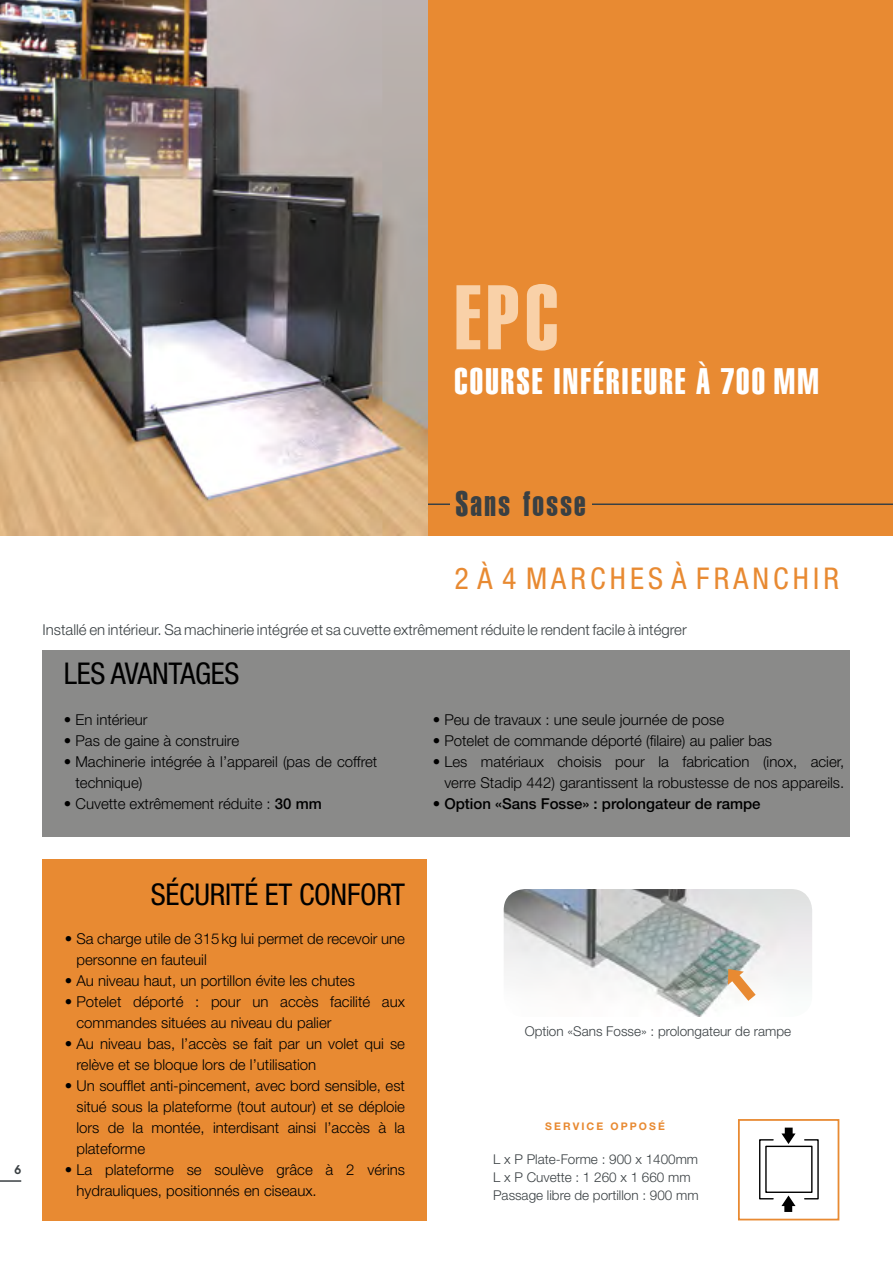
<style>
.page{position:relative;width:893px;height:1263px;background:#fff}
.page>*{position:absolute;margin:0;border:0;box-sizing:border-box;transform-origin:0 0}
.t1{font:90px "Helvetica LT Extra Compressed";color:#f9d1a8}
.t2{font:36px "Helvetica LT Extra Compressed";letter-spacing:.06em;color:#fff}
.t3{font:34.5px "Helvetica LT Extra Compressed";color:#3a4043}
.t4{font:condensed 30px "Helvetica Neue LT Pro";letter-spacing:-.01em;color:#000}
.t5{font:condensed 30px "Helvetica Neue LT Pro";letter-spacing:.135em;color:#e88a32}
.t6{font:300 15px/21px "Helvetica Neue LT Pro";color:#000}
.t7{font:300 15px "Helvetica Neue LT Pro";color:#3a4043}
.t8{font:500 15px "Helvetica Neue LT Pro";color:#000}
.t9{font:300 13.5px/18px "Helvetica Neue LT Pro";color:#3a4043}
.t10{font:600 12px "ITC Avant Garde Pro";color:#3a4043}
.t11{font:700 10.5px "Helvetica Neue LT Pro";letter-spacing:.2em;color:#e88a32}
.s1{font-weight:500}
.s2{font-weight:300}
</style>
<div class="page">
<div style="left:43px;top:650px;width:807px;height:187px;background:#8a8a89"></div>
<div style="left:0;top:0;width:893px;height:536px;background:#e88a32"></div>
<hr style="left:0;top:1180px;width:21px;height:2px;background:#3a4043">
<svg style="left:759px;top:1127px;width:60px;height:85px"></svg>
<div style="left:738px;top:1119px;width:101px;height:101px;border:2px solid #e88a32"></div>
<img style="left:504px;top:889px;width:308px;height:128px">
<svg style="left:728px;top:969px;width:28px;height:32px"></svg>
<div style="left:43px;top:859px;width:384px;height:361px;background:#e88a32"></div>
<hr style="left:421px;top:503px;width:472px;height:2px;background:#3a4043">
<div style="left:450px;top:488px;width:142px;height:34px;background:#e88a32"></div>
<img style="left:0;top:0;width:427px;height:536px">
<h1 class="t1" style="left:454px;top:263px;width:106px">EP C</h1>
<h2 class="t2" style="left:454px;top:360px;width:366px">COURSE INFÉRIEURE À 700 MM</h2>
<h3 class="t3" style="left:455px;top:483px;width:132px">SANS FOSSE</h3>
<h3 class="t5" style="left:454px;top:561px;width:386px">2 À 4 MARCHES À FRANCHIR</h3>
<p class="t7" style="left:43px;top:621px;width:646px">Installé en intérieur. Sa machinerie intégrée et sa cuvette extrêmement réduite le rendent facile à intégrer</p>
<h3 class="t4" style="left:64px;top:656px;width:162px">LES AVANTAGES</h3>
<p class="t6" style="left:64px;top:708px;width:85px">• En intérieur</p>
<p class="t6" style="left:64px;top:729px;width:177px">• Pas de gaine à construire</p>
<p class="t6" style="left:75px;top:750px;width:303px;text-indent:-12px">• Machinerie intégrée à l’appareil (pas de coffret technique)</p>
<p class="t6" style="left:64px;top:792px;width:260px">• Cuvette extrêmement réduite : <span class="s1">30 mm</span></p>
<p class="t6" style="left:433px;top:708px;width:293px">• Peu de travaux : une seule journée de pose</p>
<p class="t6" style="left:433px;top:729px;width:341px">• Potelet de commande déporté (filaire) au palier bas</p>
<p class="t6" style="left:433px;top:750px;width:413px;text-align:right">• Les matériaux choisis pour la fabrication (inox, acier, verre Stadip 442) garantissent la robustesse de nos appareils.</p>
<p class="t8" style="left:433px;top:794px;width:329px"><span class="s2">•</span> Option «Sans Fosse» : prolongateur de rampe</p>
<p class="t10" style="left:15px;top:1162px;width:8px">6</p>
<h3 class="t4" style="left:151px;top:877px;width:256px">SÉCURITÉ ET CONFORT</h3>
<p class="t6" style="left:76px;top:928px;width:330px;text-indent:-12px">• Sa charge utile de 315 kg lui permet de recevoir une personne en fauteuil</p>
<p class="t6" style="left:65px;top:970px;width:292px">• Au niveau haut, un portillon évite les chutes</p>
<p class="t6" style="left:76px;top:991px;width:330px;text-indent:-12px">• Potelet déporté : pour un accès facilité aux commandes situées au niveau du palier</p>
<p class="t6" style="left:76px;top:1033px;width:330px;text-indent:-12px">• Au niveau bas, l’accès se fait par un volet qui se relève et se bloque lors de l’utilisation</p>
<p class="t6" style="left:76px;top:1075px;width:330px;text-align:justify;text-indent:-12px">• Un soufflet anti-pincement, avec bord sensible, est situé sous la plateforme (tout autour) et se déploie lors de la montée, interdisant ainsi l’accès à la plateforme</p>
<p class="t6" style="left:76px;top:1159px;width:330px;text-indent:-12px">• La plateforme se soulève grâce à 2 vérins hydrauliques, positionnés en ciseaux.</p>
<p class="t9" style="left:525px;top:1022px;width:268px">Option «Sans Fosse» : prolongateur de rampe</p>
<p class="t11" style="left:545px;top:1119px;width:121px">SERVICE OPPOSÉ</p>
<p class="t9" style="left:493px;top:1149px;width:207px">L x P Plate-Forme : 900 x 1400mm<br>L x P Cuvette : 1 260 x 1 660 mm<br>Passage libre de portillon : 900 mm</p>
</div>
